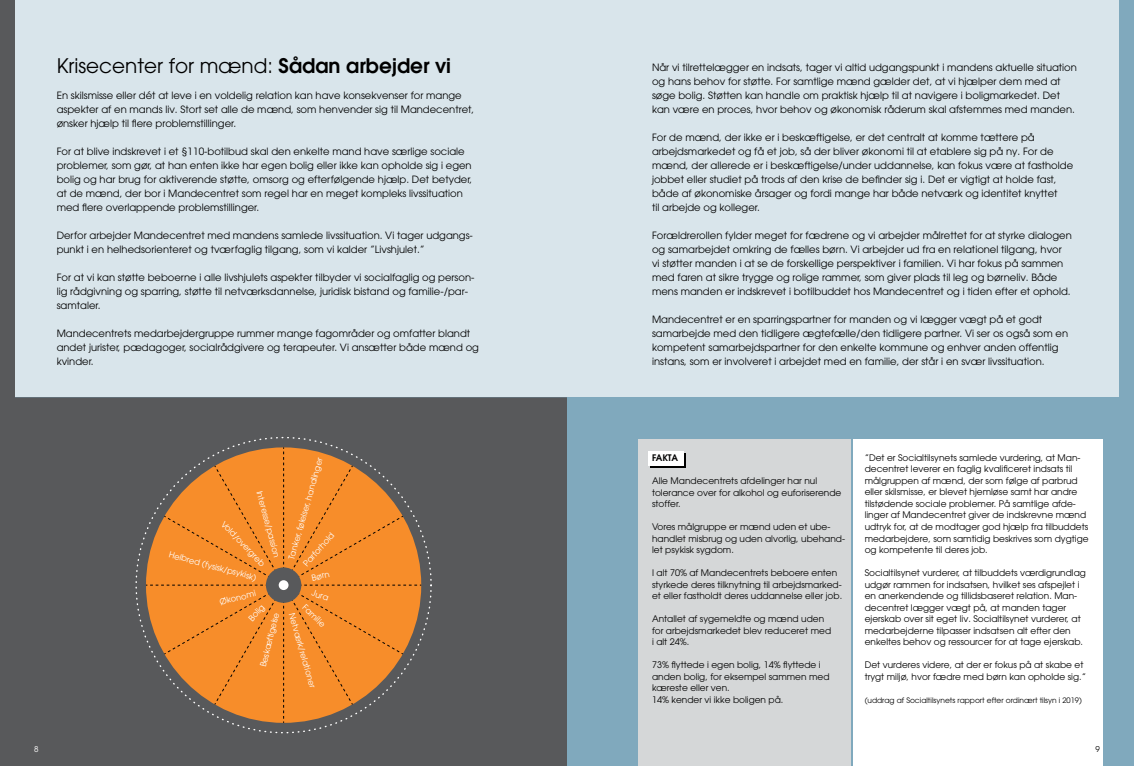
<style>
.page{position:relative;width:1134px;height:766px;background:#fff}
.page>*{position:absolute;margin:0;border:0;box-sizing:border-box;transform-origin:0 0}
.t1{font:20px "Avant Garde";color:#000}
.t2{font:10px/14px "Avant Garde";color:#000}
.t3{font:9px/11.5px "Avant Garde";color:#000}
.t4{font:600 9px "Avant Garde";letter-spacing:-.01em;color:#000}
.t5{font:8.3px "Avant Garde";color:#fff}
.t6{font:8px "Avant Garde";color:#fff}
.t7{font:8px "Avant Garde";color:#000}
.t8{font:7.5px "Avant Garde";color:#000}
.s1{font-weight:600}
</style>
<div class="page">
<div style="left:0;top:397px;width:567px;height:368px;background:#58595b"></div>
<div style="left:567px;top:397px;width:567px;height:330px;background:#80a9bd"></div>
<div style="left:0;top:0;width:1134px;height:397px;background:#d9e5eb"></div>
<div style="left:638px;top:439px;width:212px;height:326px;background:#d5d7d8"></div>
<div style="left:853px;top:439px;width:250px;height:326px;background:#fff"></div>
<svg style="left:650px;top:453px;width:36px;height:14px"></svg>
<div style="left:648px;top:451px;width:36px;height:14px;background:#fff"></div>
<svg style="left:146px;top:447px;width:275px;height:275px"></svg>
<div style="left:266px;top:567px;width:35px;height:35px;background:#58595b;border-radius:50%"></div>
<div style="left:279px;top:580px;width:10px;height:10px;background:#fff;border-radius:50%"></div>
<div style="left:0;top:0;width:14px;height:765px;background:#58595b"></div>
<div style="left:1120px;top:0;width:14px;height:765px;background:#80a9bd"></div>
<h1 class="t1" style="left:57px;top:54px;width:396px">Krisecenter for mænd: <span class="s1">Sådan arbejder vi</span></h1>
<p class="t2" style="left:57px;top:88px;width:419px">En skilsmisse eller dét at leve i en voldelig relation kan have konsekvenser for mange aspekter af en mands liv. Stort set alle de mænd, som henvender sig til Mandecentret, ønsker hjælp til flere problemstillinger.</p>
<p class="t2" style="left:57px;top:144px;width:417px">For at blive indskrevet i et §110-botilbud skal den enkelte mand have særlige sociale problemer, som gør, at han enten ikke har egen bolig eller ikke kan opholde sig i egen bolig og har brug for aktiverende støtte, omsorg og efterfølgende hjælp. Det betyder, at de mænd, der bor i Mandecentret som regel har en meget kompleks livssituation med flere overlappende problemstillinger.</p>
<p class="t2" style="left:57px;top:228px;width:418px">Derfor arbejder Mandecentret med mandens samlede livssituation. Vi tager udgangs&shy;punkt i en helhedsorienteret og tværfaglig tilgang, som vi kalder ”Livshjulet.”</p>
<p class="t2" style="left:57px;top:270px;width:419px">For at vi kan støtte beboerne i alle livshjulets aspekter tilbyder vi socialfaglig og person&shy;lig rådgivning og sparring, støtte til netværksdannelse, juridisk bistand og familie-/par&shy;samtaler.</p>
<p class="t2" style="left:57px;top:326px;width:424px">Mandecentrets medarbejdergruppe rummer mange fagområder og omfatter blandt andet jurister, pædagoger, socialrådgivere og terapeuter. Vi ansætter både mænd og kvinder.</p>
<p class="t5" style="left:264px;top:489px;width:70px;rotate:75deg">Interesse/passion</p>
<p class="t5" style="left:226px;top:519px;width:60px;rotate:46deg">Vold/overgreb</p>
<p class="t5" style="left:170px;top:549px;width:92px;rotate:15deg">Helbred (fysisk/psykisk)</p>
<p class="t5" style="left:219px;top:597px;width:38px;rotate:-14deg">Økonomi</p>
<p class="t5" style="left:247px;top:616px;width:21px;rotate:-48deg">Bolig</p>
<p class="t5" style="left:258px;top:665px;width:57px;rotate:-76deg">Beskæftigelse</p>
<p class="t5" style="left:286px;top:557px;width:106px;rotate:-74deg">Tanker, følelser, handlinger</p>
<p class="t5" style="left:301px;top:562px;width:44px;rotate:-49deg">Parforhold</p>
<p class="t5" style="left:311px;top:573px;width:19px;rotate:-13deg">Børn</p>
<p class="t5" style="left:313px;top:587px;width:19px;rotate:18deg">Jura</p>
<p class="t5" style="left:307px;top:602px;width:29px;rotate:44deg">Familie</p>
<p class="t5" style="left:296px;top:612px;width:79px;rotate:74deg">Netværk/relationer</p>
<p class="t2" style="left:652px;top:60px;width:426px">Når vi tilrettelægger en indsats, tager vi altid udgangspunkt i mandens aktuelle situation og hans behov for støtte. For samtlige mænd gælder det, at vi hjælper dem med at søge bolig. Støtten kan handle om praktisk hjælp til at navigere i boligmarkedet. Det kan være en proces, hvor behov og økonomisk råderum skal afstemmes med manden.</p>
<p class="t2" style="left:652px;top:130px;width:423px">For de mænd, der ikke er i beskæftigelse, er det centralt at komme tættere på arbejdsmarkedet og få et job, så der bliver økonomi til at etablere sig på ny. For de mænd, der allerede er i beskæftigelse/under uddannelse, kan fokus være at fastholde jobbet eller studiet på trods af den krise de befinder sig i. Det er vigtigt at holde fast, både af økonomiske årsager og fordi mange har både netværk og identitet knyttet<br>til arbejde og kolleger.</p>
<p class="t2" style="left:652px;top:228px;width:421px">Forældrerollen fylder meget for fædrene og vi arbejder målrettet for at styrke dialogen og samarbejdet omkring de fælles børn. Vi arbejder ud fra en relationel tilgang, hvor vi støtter manden i at se de forskellige perspektiver i familien. Vi har fokus på sammen med faren at sikre trygge og rolige rammer, som giver plads til leg og børneliv. Både mens manden er indskrevet i botilbuddet hos Mandecentret og i tiden efter et ophold.</p>
<p class="t2" style="left:652px;top:312px;width:418px">Mandecentret er en sparringspartner for manden og vi lægger vægt på et godt samarbejde med den tidligere ægtefælle/den tidligere partner. Vi ser os også som en kompetent samarbejdspartner for den enkelte kommune og enhver anden offentlig instans, som er involveret i arbejdet med en familie, der står i en svær livssituation.</p>
<p class="t4" style="left:652px;top:452px;width:28px">FAKTA</p>
<p class="t3" style="left:652px;top:475px;width:191px">Alle Mandecentrets afdelinger har nul tolerance over for alkohol og euforiserende stoffer.</p>
<p class="t3" style="left:652px;top:521px;width:194px">Vores målgruppe er mænd uden et ube&shy;handlet misbrug og uden alvorlig, ubehand&shy;let psykisk sygdom.</p>
<p class="t3" style="left:652px;top:567px;width:192px">I alt 70% af Mandecentrets beboere enten styrkede deres tilknytning til arbejdsmarked&shy;et eller fastholdt deres uddannelse eller job.</p>
<p class="t3" style="left:652px;top:613px;width:181px">Antallet af sygemeldte og mænd uden for arbejdsmarkedet blev reduceret med i alt 24%.</p>
<p class="t3" style="left:652px;top:659px;width:179px">73% flyttede i egen bolig, 14% flyttede i anden bolig, for eksempel sammen med kæreste eller ven.<br>14% kender vi ikke boligen på.</p>
<p class="t3" style="left:865px;top:451px;width:225px">”Det er Socialtilsynets samlede vurdering, at Man&shy;decentret leverer en faglig kvalificeret indsats til målgruppen af mænd, der som følge af parbrud eller skilsmisse, er blevet hjemløse samt har andre tilstødende sociale problemer. På samtlige afde&shy;linger af Mandecentret giver de indskrevne mænd udtryk for, at de modtager god hjælp fra tilbuddets medarbejdere, som samtidig beskrives som dygtige og kompetente til deres job.</p>
<p class="t3" style="left:865px;top:567px;width:223px">Socialtilsynet vurderer, at tilbuddets værdigrundlag udgør rammen for indsatsen, hvilket ses afspejlet i en anerkendende og tillidsbaseret relation. Man&shy;decentret lægger vægt på, at manden tager ejerskab over sit eget liv. Socialtilsynet vurderer, at medarbejderne tilpasser indsatsen alt efter den enkeltes behov og ressourcer for at tage ejerskab.</p>
<p class="t3" style="left:865px;top:659px;width:223px">Det vurderes videre, at der er fokus på at skabe et trygt miljø, hvor fædre med børn kan opholde sig.”</p>
<p class="t8" style="left:865px;top:695px;width:219px">(uddrag af Socialtilsynets rapport efter ordinært tilsyn i 2019)</p>
<p class="t6" style="left:34px;top:744px;width:6px">8</p>
<p class="t7" style="left:1095px;top:744px;width:6px">9</p>
</div>
